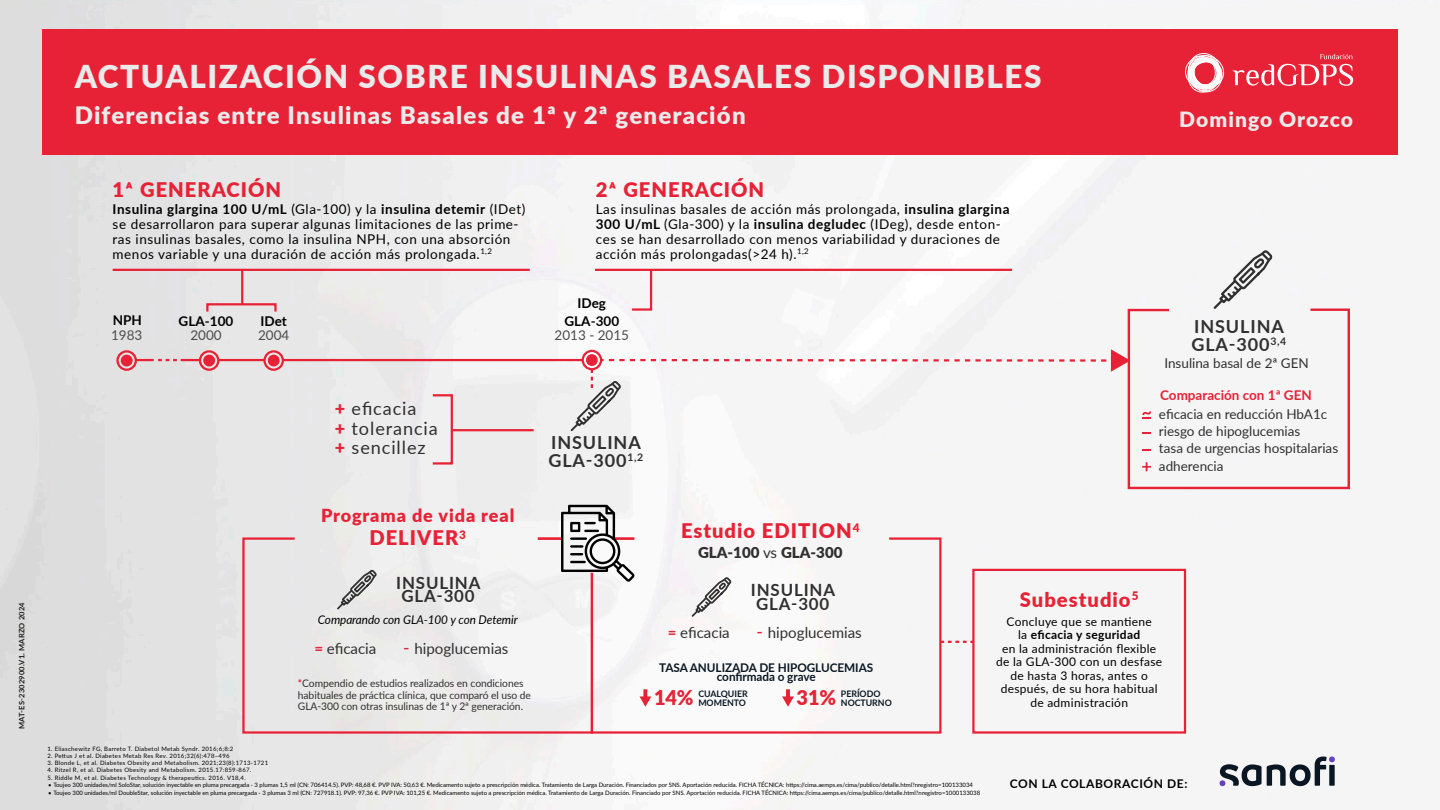
<style>
.page{position:relative;width:1440px;height:810px;background:#fff}
.page>*{position:absolute;margin:0;border:0;box-sizing:border-box;transform-origin:0 0}
.t1{font:900 31.5px "Lato";letter-spacing:.05em;color:#eaeaea}
.t2{font:900 24px "Lato";letter-spacing:.05em;color:#eaeaea}
.t3{font:900 21px "Lato";letter-spacing:.045em;color:#eaeaea}
.t4{font:900 20.33px "Lato";color:#e72236}
.t5{font:900 20.17px "Lato";letter-spacing:.05em;color:#e72236}
.t6{font:18.15px/19.8px "Lato";letter-spacing:.05em;color:#303030}
.t7{font:700 18px/18px "Lato";letter-spacing:.05em;color:#303030}
.t8{font:900 18px "Lato";letter-spacing:.05em;color:#e72236}
.t9{font:700 16.88px/13.4px "Lato";letter-spacing:.05em;color:#303030;text-align:center}
.t10{font:15.08px "Lato";color:#303030}
.t11{font:900 15.08px "Lato";color:#303030}
.t12{font:13.5px/15px "Lato";letter-spacing:.04em;color:#000}
.t13{font:13.5px/17.2px "Lato";color:#303030}
.t14{font:700 13.5px "Lato";color:#000}
.t15{font:13.5px "Lato";color:#4c4c4c}
.t16{font:700 13.5px "Lato";color:#e72236}
.t17{font:12px/13.5px "Lato";letter-spacing:.025em;color:#000;text-align:center}
.t18{font:700 12px/9.8px "Lato";letter-spacing:-.005em;color:#0a1722;text-align:center}
.t19{font:italic 12px "Lato";letter-spacing:-.005em;color:#000}
.t20{font:700 12px "Lato";letter-spacing:.05em;color:#000}
.t21{font:10.5px/11.2px "Lato";letter-spacing:-.005em;color:#303030}
.t22{font:700 9px "Lato";letter-spacing:-.005em;color:#0a1722}
.t23{font:700 7.5px "Lato";letter-spacing:.025em;color:#1b1b1a}
.t24{font:6px "Lato";color:#000}
.t25{font:6px "Lato";letter-spacing:.05em;color:#000}
.s1{font-weight:700}
.s2{font-weight:900;color:#e72236}
.s3{font-weight:400}
.s4{font-weight:700;color:#e72236}
.s5{font-size:17.62px;color:#e72236}
</style>
<div class="page">
<img style="left:0;top:0;width:1438px;height:810px">
<div style="left:42px;top:29px;width:1356px;height:126px;background:#e72236"></div>
<svg style="left:1185px;top:53px;width:40px;height:40px"></svg>
<svg style="left:1233px;top:54px;width:120px;height:32px"></svg>
<svg style="left:241px;top:536px;width:349px;height:199px"></svg>
<div style="left:590px;top:536px;width:353px;height:199px;background:#f7f5f5"></div>
<hr style="left:538px;top:537px;width:23px;height:3px;background:#e72236">
<svg style="left:1220px;top:757px;width:115px;height:29px"></svg>
<svg style="left:561px;top:505px;width:74px;height:77px"></svg>
<svg style="left:335px;top:568px;width:43px;height:43px;background:#cbcbca"></svg>
<svg style="left:690px;top:575px;width:43px;height:44px"></svg>
<hr style="left:283px;top:359px;width:300px;height:2px;background:#e72236">
<svg style="left:137px;top:359px;width:62px;height:2px"></svg>
<hr style="left:218px;top:359px;width:47px;height:2px;background:#e72236">
<div style="left:116px;top:350px;width:21px;height:21px;border:2px solid #e72236;border-radius:50%"></div>
<div style="left:121px;top:355px;width:12px;height:11px;background:#e72236;border-radius:50%"></div>
<div style="left:199px;top:350px;width:20px;height:21px;border:2px solid #e72236;border-radius:50%"></div>
<div style="left:203px;top:355px;width:12px;height:11px;background:#e72236;border-radius:50%"></div>
<div style="left:263px;top:350px;width:21px;height:21px;border:2px solid #e72236;border-radius:50%"></div>
<div style="left:268px;top:355px;width:12px;height:11px;background:#e72236;border-radius:50%"></div>
<div style="left:432px;top:394px;width:21px;height:71px;border:2px solid #e72236"></div>
<hr style="left:452px;top:429px;width:82px;height:2px;background:#e72236">
<div style="left:569px;top:248px;width:782px;height:242px;background:#f5f5f5"></div>
<hr style="left:113px;top:269px;width:417px;height:2px;background:#e72236">
<hr style="left:595px;top:269px;width:417px;height:2px;background:#e72236">
<div style="left:206px;top:303px;width:71px;height:10px;border:2px solid #e72236"></div>
<hr style="left:241px;top:270px;width:2px;height:34px;background:#e72236">
<div style="left:972px;top:569px;width:214px;height:165px;border:2px solid #e72236"></div>
<svg style="left:639px;top:689px;width:12px;height:18px"></svg>
<svg style="left:782px;top:689px;width:12px;height:18px"></svg>
<svg style="left:940px;top:641px;width:33px;height:2px"></svg>
<p class="t23" style="left:16px;top:729px;width:128px;rotate:-90deg">MAT-ES-2302900.V1. MARZO 2024</p>
<h1 class="t1" style="left:75px;top:53px;width:968px">ACTUALIZACIÓN SOBRE INSULINAS BASALES DISPONIBLES</h1>
<h2 class="t2" style="left:75px;top:97px;width:672px">Diferencias entre Insulinas Basales de 1ª y 2ª generación</h2>
<h3 class="t3" style="left:1179px;top:103px;width:175px">Domingo Orozco</h3>
<h3 class="t5" style="left:113px;top:175px;width:170px">1ª GENERACIÓN</h3>
<p class="t12" style="left:113px;top:201px;width:414px"><span class="s1">Insulina glargina 100 U/mL</span> (Gla-100) y la <span class="s1">insulina detemir</span> (IDet) se desarrollaron para superar algunas limitaciones de las prime&shy;ras insulinas basales, como la insulina NPH, con una absorción menos variable y una duración de acción más prolongada.<sup>1,2</sup></p>
<h3 class="t5" style="left:596px;top:175px;width:170px">2ª GENERACIÓN</h3>
<h3 class="t12" style="left:596px;top:201px;width:415px">Las insulinas basales de acción más prolongada, <span class="s1">insulina glargina 300 U/mL</span> (Gla-300) y la <span class="s1">insulina degludec</span> (IDeg), desde enton&shy;ces se han desarrollado con menos variabilidad y duraciones de acción más prolongadas(&gt;24 h).<sup>1,2</sup></h3>
<h3 class="t14" style="left:578px;top:293px;width:30px">IDeg</h3>
<h3 class="t14" style="left:113px;top:310px;width:31px">NPH</h3>
<h3 class="t15" style="left:111px;top:326px;width:33px">1983</h3>
<h3 class="t15" style="left:190px;top:326px;width:33px">2000</h3>
<h3 class="t14" style="left:179px;top:311px;width:56px">GLA-100</h3>
<h3 class="t14" style="left:565px;top:311px;width:56px">GLA-300</h3>
<h3 class="t14" style="left:261px;top:311px;width:28px">IDet</h3>
<h3 class="t15" style="left:258px;top:326px;width:33px">2004</h3>
<h3 class="t15" style="left:555px;top:326px;width:76px">2013 - 2015</h3>
<h3 class="t6" style="left:335px;top:398px;width:105px"><span class="s2">+</span> eficacia<br><span class="s2">+</span> tolerancia <span class="s2">+</span> sencillez</h3>
<h3 class="t7" style="left:548px;top:433px;width:96px">INSULINA<br>GLA-300<sup>1,2</sup></h3>
<h3 class="t7" style="left:1191px;top:316px;width:96px">INSULINA<br>GLA-300<sup>3,4</sup></h3>
<h3 class="t13" style="left:1164px;top:354px;width:146px">Insulina basal de 2ª GEN</h3>
<h3 class="t16" style="left:1160px;top:385px;width:153px">Comparación con 1ª GEN</h3>
<h3 class="t13" style="left:1159px;top:405px;width:181px">eficacia en reducción HbA1c riesgo de hipoglucemias<br>tasa de urgencias hospitalarias adherencia</h3>
<h3 class="t8" style="left:321px;top:502px;width:195px">Programa de vida real</h3>
<h3 class="t5" style="left:369px;top:523px;width:98px">DELIVER<sup>3</sup></h3>
<h3 class="t9" style="left:396px;top:575px;width:86px">INSULINA<br>GLA-300</h3>
<h3 class="t9" style="left:751px;top:583px;width:86px">INSULINA<br>GLA-300</h3>
<h3 class="t5" style="left:681px;top:516px;width:180px">Estudio EDITION<sup>4</sup></h3>
<h3 class="t11" style="left:698px;top:541px;width:146px">GLA-100 <span class="s3">vs</span> GLA-300</h3>
<h3 class="t19" style="left:318px;top:611px;width:201px">Comparando con GLA-100 y con Detemir</h3>
<h3 class="t10" style="left:314px;top:638px;width:64px"><span class="s4">=</span> eficacia</h3>
<h3 class="t10" style="left:403px;top:638px;width:107px"><span class="s5">-</span> hipoglucemias</h3>
<h3 class="t21" style="left:298px;top:677px;width:235px"><span class="s4">*</span>Compendio de estudios realizados en condiciones habituales de práctica clínica, que comparó el uso de<br>GLA-300 con otras insulinas de 1ª y 2ª generación.</h3>
<h3 class="t10" style="left:668px;top:622px;width:64px"><span class="s4">=</span> eficacia</h3>
<h3 class="t10" style="left:756px;top:622px;width:107px"><span class="s5">-</span> hipoglucemias</h3>
<h3 class="t18" style="left:659px;top:662px;width:216px">TASA ANULIZADA DE HIPOGLUCEMIAS confirmada o grave</h3>
<h3 class="t22" style="left:698px;top:687px;width:51px">CUALQUIER</h3>
<h3 class="t4" style="left:654px;top:682px;width:41px">14%</h3>
<h3 class="t22" style="left:698px;top:696px;width:49px">MOMENTO</h3>
<h3 class="t22" style="left:841px;top:687px;width:41px">PERÍODO</h3>
<h3 class="t4" style="left:797px;top:682px;width:41px">31%</h3>
<h3 class="t22" style="left:841px;top:696px;width:52px">NOCTURNO</h3>
<p class="t25" style="left:47px;top:744px;width:187px">1. Eliaschewitz FG, Barreto T. Diabetol Metab Syndr. 2016;6;8:2</p>
<p class="t25" style="left:47px;top:752px;width:184px">2. Pettus J et al. Diabetes Metab Res Rev. 2016;32(6):478–496</p>
<p class="t25" style="left:47px;top:759px;width:222px">3. Blonde L, et al. Diabetes Obesity and Metabolism. 2021;23(8):1713-1721</p>
<p class="t25" style="left:47px;top:766px;width:205px">4. Ritzel R, et al. Diabetes Obesity and Metabolism. 2015.17:859-867.</p>
<p class="t25" style="left:47px;top:773px;width:200px">5. Riddle M, et al. Diabetes Technology &amp; therapeutics. 2016. V18,4.</p>
<p class="t24" style="left:48px;top:780px;width:926px">• Toujeo 300 unidades/ml SoloStar, solución inyectable en pluma precargada - 3 plumas 1,5 ml (CN: 706414.5). PVP: 48,68 €. PVP IVA: 50,63 €. Medicamento sujeto a prescripción médica. Tratamiento de Larga Duración. Financiados por SNS. Aportación reducida. FICHA TÉCNICA: https://cima.aemps.es/cima/publico/detalle.html?nregistro=100133034</p>
<p class="t24" style="left:48px;top:788px;width:934px">• Toujeo 300 unidades/ml DoubleStar, solución inyectable en pluma precargada - 3 plumas 3 ml (CN: 727918.1). PVP: 97,36 €. PVP IVA: 101,25 €. Medicamento sujeto a prescripción médica. Tratamiento de Larga Duración. Financiado por SNS. Aportación reducida. FICHA TÉCNICA: https://cima.aemps.es/cima/publico/detalle.html?nregistro=1000133038</p>
<h3 class="t5" style="left:1020px;top:584px;width:120px">Subestudio<sup>5</sup></h3>
<h3 class="t17" style="left:996px;top:614px;width:168px">Concluye que se mantiene<br>la <span class="s1">eficacia y seguridad<br></span>en la administración flexible de la GLA-300 con un desfase de hasta 3 horas, antes o después, de su hora habitual de administración</h3>
<h3 class="t20" style="left:1010px;top:775px;width:179px">CON LA COLABORACIÓN DE:</h3>
</div>
